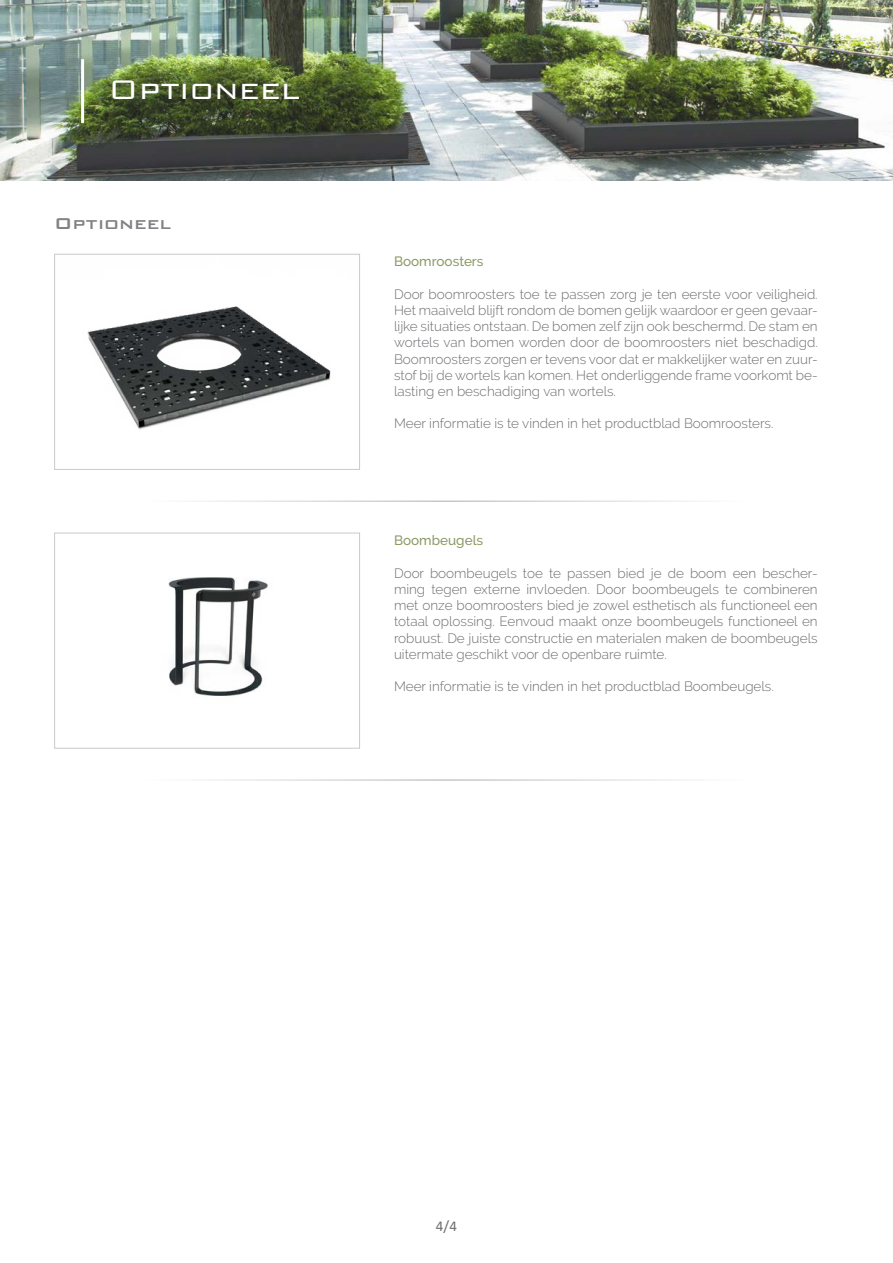
<style>
.page{position:relative;width:893px;height:1263px;background:#fff}
.page>*{position:absolute;margin:0;border:0;box-sizing:border-box;transform-origin:0 0}
.t1{font:300 36px "Bank Gothic BT";color:#fff}
.t2{font:500 21px "Bank Gothic BT";color:#808285}
.t3{font:15px "Calibri";color:#6c6d70}
.Poly_groot{font:300 13.5px/16.2px "Raleway";color:#6c6d70;text-align:justify}
.t4{font:500 13.5px "Raleway";color:#8c9a64}
</style>
<div class="page">
<img style="left:0;top:0;width:893px;height:180px">
<img style="left:168px;top:577px;width:100px;height:119px">
<div style="left:54px;top:533px;width:306px;height:216px;border:1px solid #c9cacc"></div>
<img style="left:87px;top:306px;width:244px;height:124px">
<div style="left:54px;top:254px;width:306px;height:216px;border:1px solid #c9cacc"></div>
<hr style="left:146px;top:500px;width:601px;height:2px;background:#c5c6c8">
<hr style="left:146px;top:779px;width:601px;height:2px;background:#c5c6c8">
<hr style="left:81px;top:59px;width:3px;height:64px;background:#fff">
<p class="t1" style="left:108px;top:70px;width:193px">Optioneel</p>
<p class="t2" style="left:54px;top:212px;width:119px">Optioneel</p>
<p class="t4" style="left:394px;top:254px;width:91px">Boomroosters</p>
<p class="Poly_groot" style="left:394px;top:286px;width:425px">Door boomroosters toe te passen zorg je ten eerste voor veiligheid.<br>Het maaiveld blijft rondom de bomen gelijk waardoor er geen gevaar&shy;lijke situaties ontstaan. De bomen zelf zijn ook beschermd. De stam en wortels van bomen worden door de boomroosters niet beschadigd.<br>Boomroosters zorgen er tevens voor dat er makkelijker water en zuur&shy;stof bij de wortels kan komen. Het onderliggende frame voorkomt be&shy;lasting en beschadiging van wortels.</p>
<p class="Poly_groot" style="left:394px;top:416px;width:381px">Meer informatie is te vinden in het productblad Boomroosters.</p>
<p class="t4" style="left:394px;top:533px;width:91px">Boombeugels</p>
<p class="Poly_groot" style="left:394px;top:565px;width:425px">Door boombeugels toe te passen bied je de boom een bescher&shy;ming tegen externe invloeden. Door boombeugels te combineren met onze boomroosters bied je zowel esthetisch als functioneel een totaal oplossing. Eenvoud maakt onze boombeugels functioneel en robuust. De juiste constructie en materialen maken de boombeugels uitermate geschikt voor de openbare ruimte.</p>
<p class="Poly_groot" style="left:394px;top:678px;width:381px">Meer informatie is te vinden in het productblad Boombeugels.</p>
<p class="t3" style="left:436px;top:1216px;width:22px">4/4</p>
</div>
